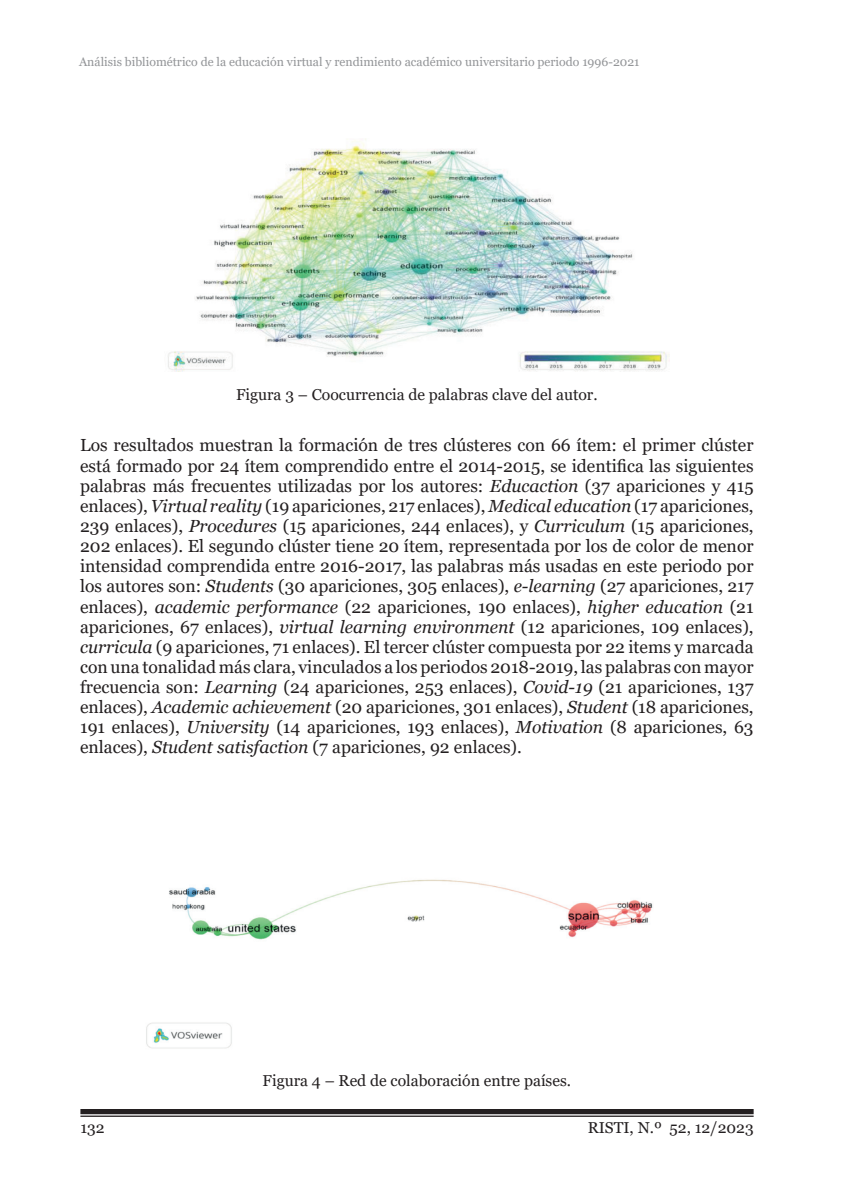
<style>
.page{position:relative;width:844px;height:1191px;background:#fff}
.page>*{position:absolute;margin:0;border:0;box-sizing:border-box;transform-origin:0 0}
.txt{font:17.5px/20.1px "Georgia";color:#231f20;text-align:justify}
.legned{font:15.75px "Georgia";color:#231f20}
.t1{font:12.25px "Georgia";color:#939598}
.s1{font-style:italic}
</style>
<div class="page">
<div style="left:80px;top:1109px;width:673px;height:5px;background:#231f20"></div>
<hr style="left:80px;top:1115px;width:673px;height:1px;background:#231f20">
<img style="left:168px;top:138px;width:501px;height:233px">
<img style="left:146px;top:879px;width:507px;height:170px">
<p class="t1" style="left:79px;top:54px;width:561px">Análisis bibliométrico de la educación virtual y rendimiento académico universitario periodo 1996-2021</p>
<p class="legned" style="left:236px;top:385px;width:363px">Figura 3 – Coocurrencia de palabras clave del autor.</p>
<p class="txt" style="left:80px;top:436px;width:674px">Los resultados muestran la formación de tres clústeres con 66 ítem: el primer clúster está formado por 24 ítem comprendido entre el 2014-2015, se identifica las siguientes palabras más frecuentes utilizadas por los autores: <span class="s1">Educaction</span> (37 apariciones y 415 enlaces), <span class="s1">Virtual reality</span> (19 apariciones, 217 enlaces), <span class="s1">Medical education</span> (17 apariciones, 239 enlaces), <span class="s1">Procedures</span> (15 apariciones, 244 enlaces), y <span class="s1">Curriculum</span> (15 apariciones, 202 enlaces). El segundo clúster tiene 20 ítem, representada por los de color de menor intensidad comprendida entre 2016-2017, las palabras más usadas en este periodo por los autores son: <span class="s1">Students</span> (30 apariciones, 305 enlaces), <span class="s1">e-learning</span> (27 apariciones, 217 enlaces), <span class="s1">academic performance</span> (22 apariciones, 190 enlaces), <span class="s1">higher education</span> (21 apariciones, 67 enlaces), <span class="s1">virtual learning environment</span> (12 apariciones, 109 enlaces), <span class="s1">curricula</span> (9 apariciones, 71 enlaces). El tercer clúster compuesta por 22 items y marcada con una tonalidad más clara, vinculados a los periodos 2018-2019, las palabras con mayor frecuencia son: <span class="s1">Learning</span> (24 apariciones, 253 enlaces), <span class="s1">Covid-19</span> (21 apariciones, 137 enlaces), <span class="s1">Academic achievement</span> (20 apariciones, 301 enlaces), <span class="s1">Student</span> (18 apariciones, 191 enlaces), <span class="s1">University</span> (14 apariciones, 193 enlaces), <span class="s1">Motivation</span> (8 apariciones, 63 enlaces), <span class="s1">Student satisfaction</span> (7 apariciones, 92 enlaces).</p>
<p class="legned" style="left:262px;top:1070px;width:310px">Figura 4 – Red de colaboración entre países.</p>
<p class="legned" style="left:80px;top:1118px;width:26px">132</p>
<p class="legned" style="left:587px;top:1117px;width:167px">RISTI, N.º 52, 12/2023</p>
</div>
